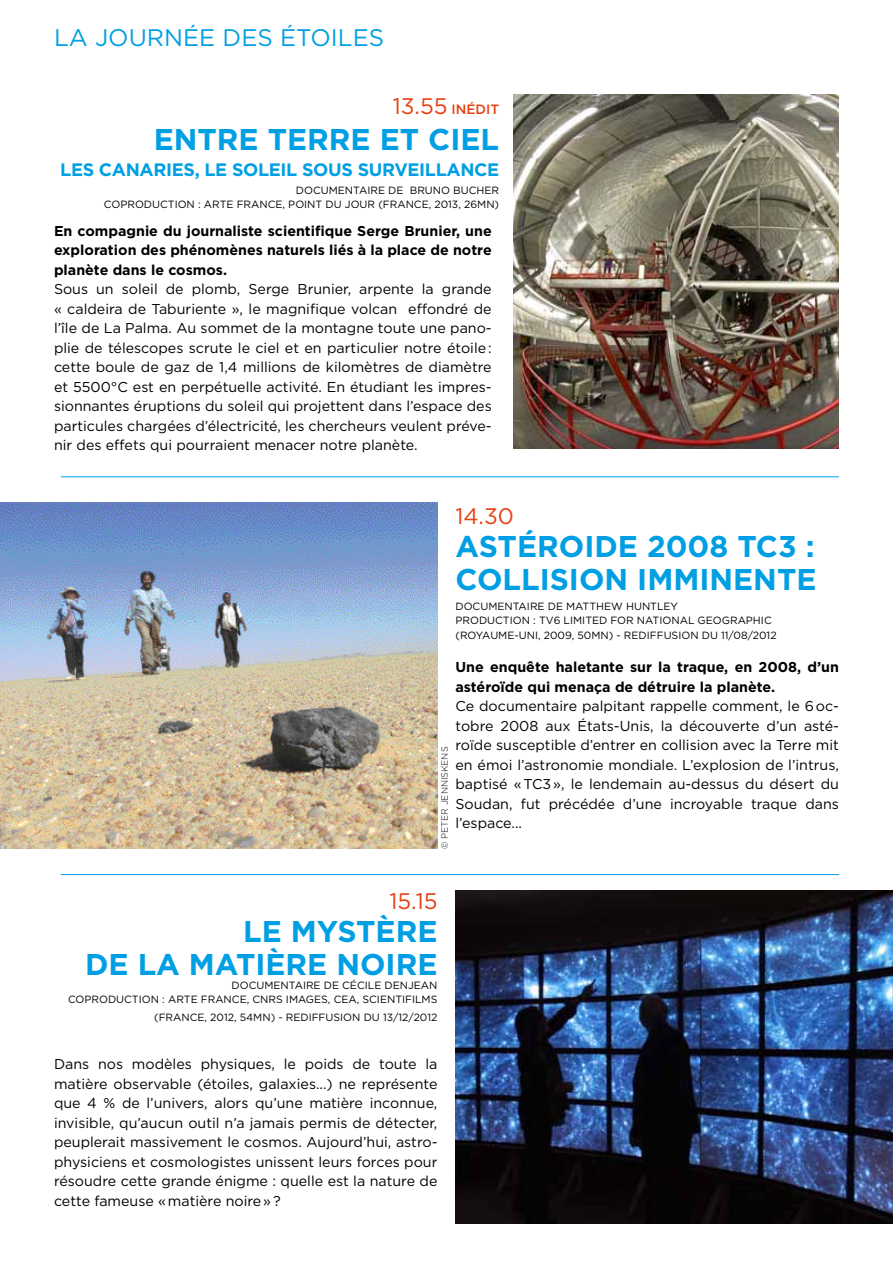
<style>
.page{position:relative;width:893px;height:1263px;background:#fff}
.page>*{position:absolute;margin:0;border:0;box-sizing:border-box;transform-origin:0 0}
.t1{font:700 30px/33px "Gotham";color:#009fe3}
.t2{font:24px "Gotham";color:#009fe3}
.t3{font:22.5px "Gotham";color:#e74011}
.t4{font:700 18px "Gotham";letter-spacing:-.02em;color:#009fe3}
.t5{font:14.25px/19.5px "Gotham";color:#000;text-align:justify}
.t6{font:700 14.25px/19.5px "Gotham";color:#000;text-align:justify}
.t7{font:500 13.5px "Gotham";color:#e74011}
.t8{font:10.5px/14.2px "Gotham";color:#000}
.t9{font:300 9px "Gotham";color:#000}
.s1{font-weight:400;font-size:22.5px}
</style>
<div class="page">
<img style="left:513px;top:94px;width:326px;height:355px">
<img style="left:0;top:503px;width:437px;height:346px">
<img style="left:455px;top:891px;width:438px;height:333px">
<hr style="left:61px;top:874px;width:778px;height:1px;background:#009fe3">
<hr style="left:61px;top:476px;width:778px;height:1px;background:#009fe3">
<h2 class="t2" style="left:54px;top:22px;width:74px">La jour</h2>
<h2 class="t2" style="left:164px;top:22px;width:221px">née des étoiles</h2>
<p class="t7" style="left:393px;top:100px;width:108px"><span class="s1">13.55</span> INéDIT</p>
<h1 class="t1" style="left:154px;top:122px;width:347px">Entre terre et ciel</h1>
<p class="t4" style="left:60px;top:157px;width:440px">Les Canaries, le Soleil sous surveillance</p>
<p class="t8" style="left:296px;top:183px;width:9px">Docume</p>
<p class="t8" style="left:345px;top:183px;width:73px">ntaire de Bru</p>
<p class="t8" style="left:433px;top:183px;width:29px">no Buc</p>
<p class="t8" style="left:477px;top:183px;width:16px">her</p>
<p class="t8" style="left:104px;top:197px;width:17px">Copro</p>
<p class="t8" style="left:144px;top:197px;width:101px">duction : ARTE Fra</p>
<p class="t8" style="left:259px;top:197px;width:94px">nce, Point du Jour</p>
<p class="t8" style="left:378px;top:197px;width:13px">(Fra</p>
<p class="t8" style="left:406px;top:197px;width:95px">nce, 2013, 26m n)</p>
<p class="t6" style="left:54px;top:221px;width:439px">En compagnie du journaliste scientifique Serge Brunier, une exploration des phénomènes naturels liés à la place de notre planète dans le cosmos.</p>
<p class="t5" style="left:54px;top:279px;width:439px">Sous un soleil de plomb, Serge Brunier, arpente la grande « caldeira de Taburiente », le magnifique volcan effondré de l’île de La Palma. Au sommet de la montagne toute une pano&shy;plie de télescopes scrute le ciel et en particulier notre étoile : cette boule de gaz de 1,4 millions de kilomètres de diamètre et 5500°C est en perpétuelle activité. En étudiant les impres&shy;sionnantes éruptions du soleil qui projettent dans l’espace des particules chargées d’électricité, les chercheurs veulent préve&shy;nir des effets qui pourraient menacer notre planète.</p>
<p class="t9" style="left:439px;top:849px;width:104px;rotate:-90deg">© PETER JENNISKENS</p>
<h3 class="t3" style="left:455px;top:502px;width:60px">14.30</h3>
<h1 class="t1" style="left:455px;top:530px;width:363px">Astéroide 2008 TC3 : collision imminente</h1>
<p class="t8" style="left:455px;top:599px;width:9px">Docume</p>
<p class="t8" style="left:455px;top:599px;width:259px;text-indent:49px">ntaire de Matthew Hu ntley<br>Production : Tv6 Lim ited for National Geograp</p>
<p class="t8" style="left:753px;top:613px;width:19px">hic</p>
<p class="t8" style="left:455px;top:627px;width:36px">(Royaume</p>
<p class="t8" style="left:514px;top:627px;width:264px">-Uni, 2009, 50m n) - Rediffusion du 11/08/2012</p>
<p class="t6" style="left:455px;top:657px;width:385px">Une enquête haletante sur la traque, en 2008, d’un astéroïde qui menaça de détruire la planète.</p>
<p class="t5" style="left:455px;top:696px;width:385px">Ce documentaire palpitant rappelle comment, le 6 oc&shy;tobre 2008 aux États-Unis, la découverte d’un asté&shy;roïde susceptible d’entrer en collision avec la Terre mit en émoi l’astronomie mondiale. L’explosion de l’intrus, baptisé « TC3 », le lendemain au-dessus du désert du Soudan, fut précédée d’une incroyable traque dans l’espace...</p>
<h3 class="t3" style="left:389px;top:886px;width:50px">15.15</h3>
<h1 class="t1" style="left:85px;top:914px;width:354px;text-align:right">Le mystère<br>de la matière noire</h1>
<p class="t8" style="left:232px;top:978px;width:9px">Docume</p>
<p class="t8" style="left:281px;top:978px;width:158px">ntaire de Cécile Denjean</p>
<p class="t8" style="left:68px;top:992px;width:17px">Copro</p>
<p class="t8" style="left:108px;top:992px;width:101px">duction : ARTE Fra</p>
<p class="t8" style="left:224px;top:992px;width:71px">nce, CNRS Image</p>
<p class="t8" style="left:321px;top:992px;width:118px">s, CEA, Scientifilms</p>
<p class="t8" style="left:154px;top:1010px;width:13px">(Fra</p>
<p class="t8" style="left:182px;top:1010px;width:257px">nce, 2012, 54m n) - Rediffusion du 13/12/2012</p>
<p class="t5" style="left:54px;top:1054px;width:385px">Dans nos modèles physiques, le poids de toute la matière observable (étoiles, galaxies...) ne représente que 4 % de l’univers, alors qu’une matière inconnue, invisible, qu’aucun outil n’a jamais permis de détecter, peuplerait massivement le cosmos. Aujourd’hui, astro&shy;physiciens et cosmologistes unissent leurs forces pour résoudre cette grande énigme : quelle est la nature de cette fameuse « matière noire » ?</p>
</div>
